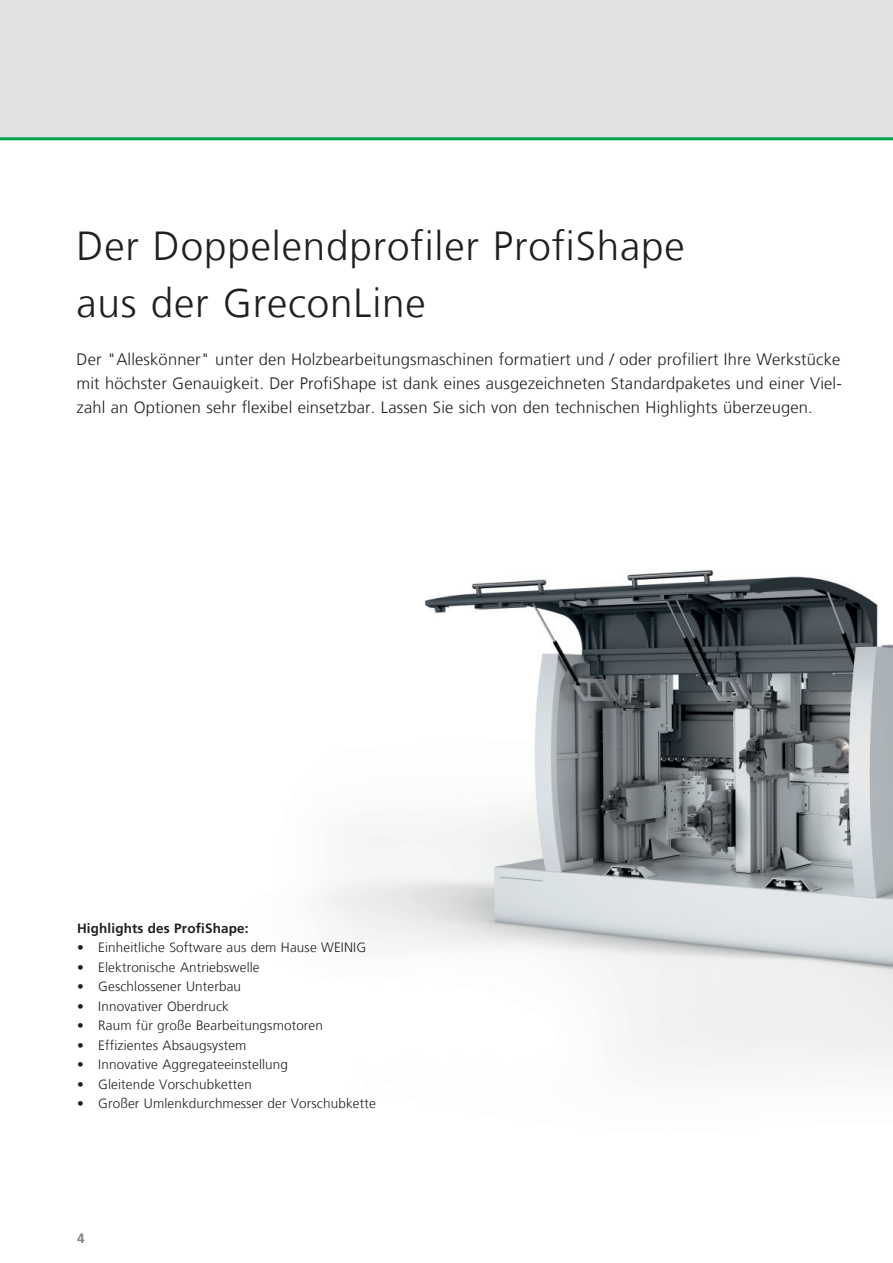
<style>
.page{position:relative;width:893px;height:1263px;background:#fff}
.page>*{position:absolute;margin:0;border:0;box-sizing:border-box;transform-origin:0 0}
.t1{font:300 40.5px/57px "Frutiger LT Com";letter-spacing:.02em;color:#231f20}
.t2{font:300 16.5px/24px "Frutiger LT Com";letter-spacing:.01em;color:#231f20;text-align:justify}
.t3{font:300 13.5px "Frutiger LT Com";letter-spacing:.01em;color:#231f20}
.t4{font:700 13.5px "Frutiger LT Com";letter-spacing:.01em;color:#231f20}
.t5{font:700 13.5px "Frutiger LT Com";color:#808285}
</style>
<div class="page">
<div style="left:0;top:0;width:892px;height:139px;background:#e1e2e4"></div>
<hr style="left:0;top:137px;width:892px;height:3px;background:#00a54f">
<img style="left:322px;top:569px;width:570px;height:499px">
<h1 class="t1" style="left:77px;top:220px;width:609px">Der Doppelendprofiler ProfiShape aus der GreconLine</h1>
<p class="t2" style="left:77px;top:349px;width:766px">Der "Alleskönner" unter den Holzbearbeitungsmaschinen formatiert und / oder profiliert Ihre Werkstücke mit höchster Genauigkeit. Der ProfiShape ist dank eines ausgezeichneten Standardpaketes und einer Viel&shy;zahl an Optionen sehr flexibel einsetzbar. Lassen Sie sich von den technischen Highlights überzeugen.</p>
<p class="t4" style="left:77px;top:922px;width:173px">Highlights des ProfiShape:</p>
<p class="t3" style="left:77px;top:942px;width:290px">• Einheitliche Software aus dem Hause WEINIG</p>
<p class="t3" style="left:77px;top:961px;width:184px">• Elektronische Antriebswelle</p>
<p class="t3" style="left:77px;top:981px;width:165px">• Geschlossener Unterbau</p>
<p class="t3" style="left:77px;top:1000px;width:153px">• Innovativer Oberdruck</p>
<p class="t3" style="left:77px;top:1020px;width:247px">• Raum für große Bearbeitungsmotoren</p>
<p class="t3" style="left:77px;top:1039px;width:171px">• Effizientes Absaugsystem</p>
<p class="t3" style="left:77px;top:1059px;width:212px">• Innovative Aggregateeinstellung</p>
<p class="t3" style="left:77px;top:1078px;width:176px">• Gleitende Vorschubketten</p>
<p class="t3" style="left:77px;top:1098px;width:300px">• Großer Umlenkdurchmesser der Vorschubkette</p>
<p class="t5" style="left:77px;top:1233px;width:9px">4</p>
</div>
